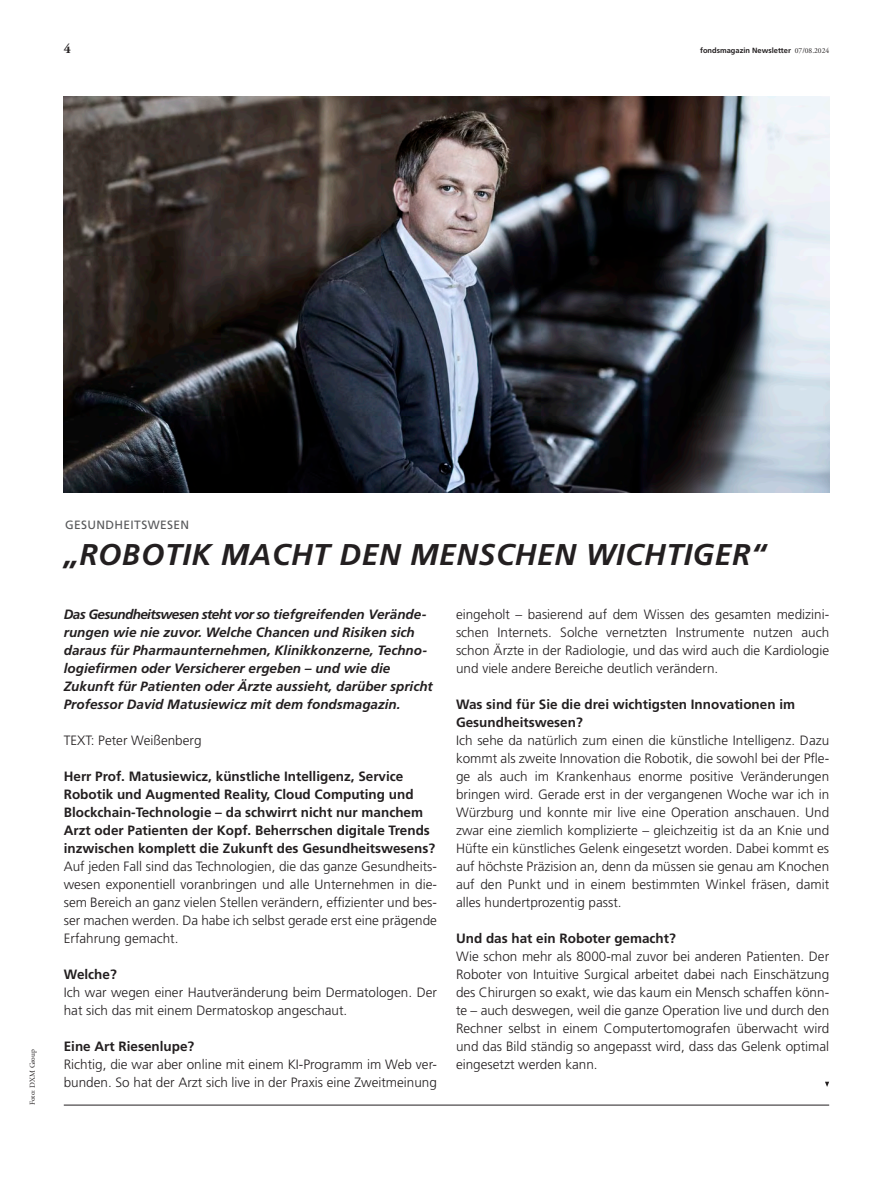
<style>
.page{position:relative;width:893px;height:1191px;background:#fff}
.page>*{position:absolute;margin:0;border:0;box-sizing:border-box;transform-origin:0 0}
.foma_2023_-_Headline{font:italic 700 30px "Deka Frutiger Mac";letter-spacing:.02em;color:#231f20}
.foma_2023_-_Fließtext{font:300 13.5px/18px "Deka Frutiger Mac";color:#231f20;text-align:justify}
.foma_2023_-_Interview_Frage{font:700 13.5px/18px "Deka Frutiger Mac";color:#231f20}
.foma_2023_-_Einleitungstitel{font:italic 700 13.5px/18px "Deka Frutiger Mac";color:#231f20}
.t1{font:700 13.5px "Deka A Garamond Mac";color:#231f20}
.foma_2023_-_Subheadline{font:12px "Deka Frutiger Mac";letter-spacing:.03em;color:#57585a}
.t2{font:700 7.5px "Deka Frutiger Mac";color:#231f20}
.foma_2023_-_Bildnachweis___Credits{font:7.5px "Deka A Garamond Mac";color:#231f20}
.s1{font-family:"Deka A Garamond Mac";font-weight:400}
</style>
<div class="page">
<hr style="left:64px;top:1104px;width:765px;height:1px;background:#231f20">
<img style="left:64px;top:97px;width:765px;height:396px">
<svg style="left:825px;top:1081px;width:4px;height:6px"></svg>
<p class="t1" style="left:64px;top:41px;width:9px">4</p>
<p class="t2" style="left:700px;top:46px;width:131px">fondsmagazin Newsletter <span class="s1">07/08.2024</span></p>
<p class="foma_2023_-_Bildnachweis___Credits" style="left:28px;top:1105px;width:57px;rotate:-90deg">Foto: DXM Group</p>
<p class="foma_2023_-_Subheadline" style="left:65px;top:518px;width:126px">GESUNDHEITSWESEN</p>
<p class="foma_2023_-_Headline" style="left:64px;top:538px;width:704px">„ROBOTIK MACHT DEN MENSCHEN WICHTIGER“</p>
<p class="foma_2023_-_Einleitungstitel" style="left:64px;top:605px;width:371px">Das Gesundheitswesen steht vor so tiefgreifenden Verände&shy;rungen wie nie zuvor. Welche Chancen und Risiken sich daraus für Pharmaunternehmen, Klinikkonzerne, Techno&shy;logiefirmen oder Versicherer ergeben – und wie die Zukunft für Patienten oder Ärzte aussieht, darüber spricht Professor David Matusiewicz mit dem fondsmagazin.</p>
<p class="foma_2023_-_Fließtext" style="left:64px;top:731px;width:139px">TEXT: Peter Weißenberg</p>
<p class="foma_2023_-_Interview_Frage" style="left:64px;top:767px;width:373px">Herr Prof. Matusiewicz, künstliche Intelligenz, Service Robotik und Augmented Reality, Cloud Computing und Blockchain-Technologie – da schwirrt nicht nur manchem Arzt oder Patienten der Kopf. Beherrschen digitale Trends inzwischen komplett die Zukunft des Gesundheitswesens?</p>
<p class="foma_2023_-_Fließtext" style="left:64px;top:857px;width:375px">Auf jeden Fall sind das Technologien, die das ganze Gesundheits&shy;wesen exponentiell voranbringen und alle Unternehmen in die&shy;sem Bereich an ganz vielen Stellen verändern, effizienter und bes&shy;ser machen werden. Da habe ich selbst gerade erst eine prägende Erfahrung gemacht.</p>
<p class="foma_2023_-_Interview_Frage" style="left:64px;top:965px;width:55px">Welche?</p>
<p class="foma_2023_-_Fließtext" style="left:64px;top:983px;width:375px">Ich war wegen einer Hautveränderung beim Dermatologen. Der hat sich das mit einem Dermatoskop angeschaut.</p>
<p class="foma_2023_-_Interview_Frage" style="left:64px;top:1037px;width:132px">Eine Art Riesenlupe?</p>
<p class="foma_2023_-_Fließtext" style="left:64px;top:1055px;width:375px">Richtig, die war aber online mit einem KI-Programm im Web ver&shy;bunden. So hat der Arzt sich live in der Praxis eine Zweitmeinung</p>
<p class="foma_2023_-_Fließtext" style="left:456px;top:605px;width:375px">eingeholt – basierend auf dem Wissen des gesamten medizini&shy;schen Internets. Solche vernetzten Instrumente nutzen auch schon Ärzte in der Radiologie, und das wird auch die Kardiologie und viele andere Bereiche deutlich verändern.</p>
<p class="foma_2023_-_Interview_Frage" style="left:456px;top:695px;width:341px">Was sind für Sie die drei wichtigsten Innovationen im<br>Gesundheitswesen?</p>
<p class="foma_2023_-_Fließtext" style="left:456px;top:731px;width:375px">Ich sehe da natürlich zum einen die künstliche Intelligenz. Dazu kommt als zweite Innovation die Robotik, die sowohl bei der Pfle&shy;ge als auch im Krankenhaus enorme positive Veränderungen bringen wird. Gerade erst in der vergangenen Woche war ich in Würzburg und konnte mir live eine Operation anschauen. Und zwar eine ziemlich komplizierte – gleichzeitig ist da an Knie und Hüfte ein künstliches Gelenk eingesetzt worden. Dabei kommt es auf höchste Präzision an, denn da müssen sie genau am Knochen auf den Punkt und in einem bestimmten Winkel fräsen, damit alles hundertprozentig passt.</p>
<p class="foma_2023_-_Interview_Frage" style="left:456px;top:929px;width:221px">Und das hat ein Roboter gemacht?</p>
<p class="foma_2023_-_Fließtext" style="left:456px;top:947px;width:375px">Wie schon mehr als 8000-mal zuvor bei anderen Patienten. Der Roboter von Intuitive Surgical arbeitet dabei nach Einschätzung des Chirurgen so exakt, wie das kaum ein Mensch schaffen könn&shy;te – auch deswegen, weil die ganze Operation live und durch den Rechner selbst in einem Computertomografen überwacht wird und das Bild ständig so angepasst wird, dass das Gelenk optimal eingesetzt werden kann.</p>
</div>
